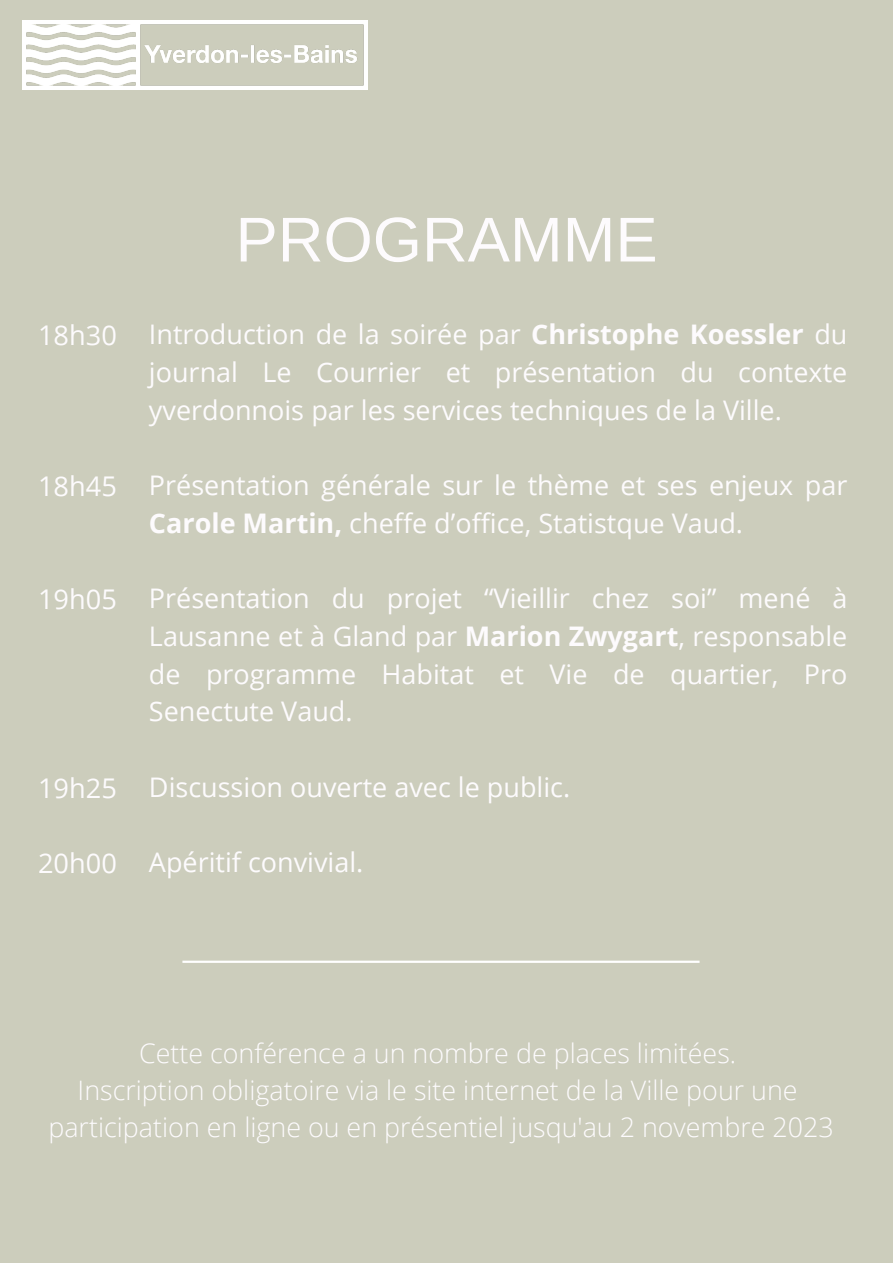
<style>
.page{position:relative;width:893px;height:1263px;background:#cccdbc}
.page>*{position:absolute;margin:0;border:0;box-sizing:border-box;transform-origin:0 0}
.t1{font:63.3px "Arimo";color:#fdfbfd}
.t2{font:27.15px "Open Sans";color:#fdfbfd}
.t3{font:27px/37.7px "Open Sans";color:#fdfbfd;text-align:justify}
.t4{font:300 26.85px "Open Sans";color:#fdfbfd}
.s1{font-weight:700}
</style>
<div class="page">
<img style="left:22px;top:20px;width:345px;height:69px">
<hr style="left:182px;top:960px;width:517px;height:3px;background:#fff">
<p class="t1" style="left:235px;top:204px;width:423px">PROGRAMME</p>
<p class="t2" style="left:38px;top:316px;width:80px">18h30</p>
<p class="t3" style="left:149px;top:315px;width:700px">Introduction de la soirée par <span class="s1">Christophe Koessler</span> du journal Le Courrier et présentation du contexte yverdonnois par les services techniques de la Ville.</p>
<p class="t2" style="left:38px;top:467px;width:80px">18h45</p>
<p class="t3" style="left:149px;top:466px;width:700px">Présentation générale sur le thème et ses enjeux par<br><span class="s1">Carole Martin,</span> cheffe d’office, Statistque Vaud.</p>
<p class="t2" style="left:38px;top:580px;width:80px">19h05</p>
<p class="t3" style="left:149px;top:579px;width:700px">Présentation du projet “Vieillir chez soi” mené à Lausanne et à Gland par <span class="s1">Marion Zwygart</span>, responsable de programme Habitat et Vie de quartier, Pro Senectute Vaud.</p>
<p class="t2" style="left:38px;top:769px;width:80px">19h25</p>
<p class="t3" style="left:149px;top:767px;width:423px">Discussion ouverte avec le public.</p>
<p class="t2" style="left:38px;top:844px;width:80px">20h00</p>
<p class="t3" style="left:149px;top:843px;width:216px">Apéritif convivial.</p>
<p class="t4" style="left:139px;top:1034px;width:598px">Cette conférence a un nombre de places limitées.</p>
<p class="t4" style="left:78px;top:1071px;width:721px">Inscription obligatoire via le site internet de la Ville pour une</p>
<p class="t4" style="left:48px;top:1108px;width:787px">participation en ligne ou en présentiel jusqu'au 2 novembre 2023</p>
</div>
